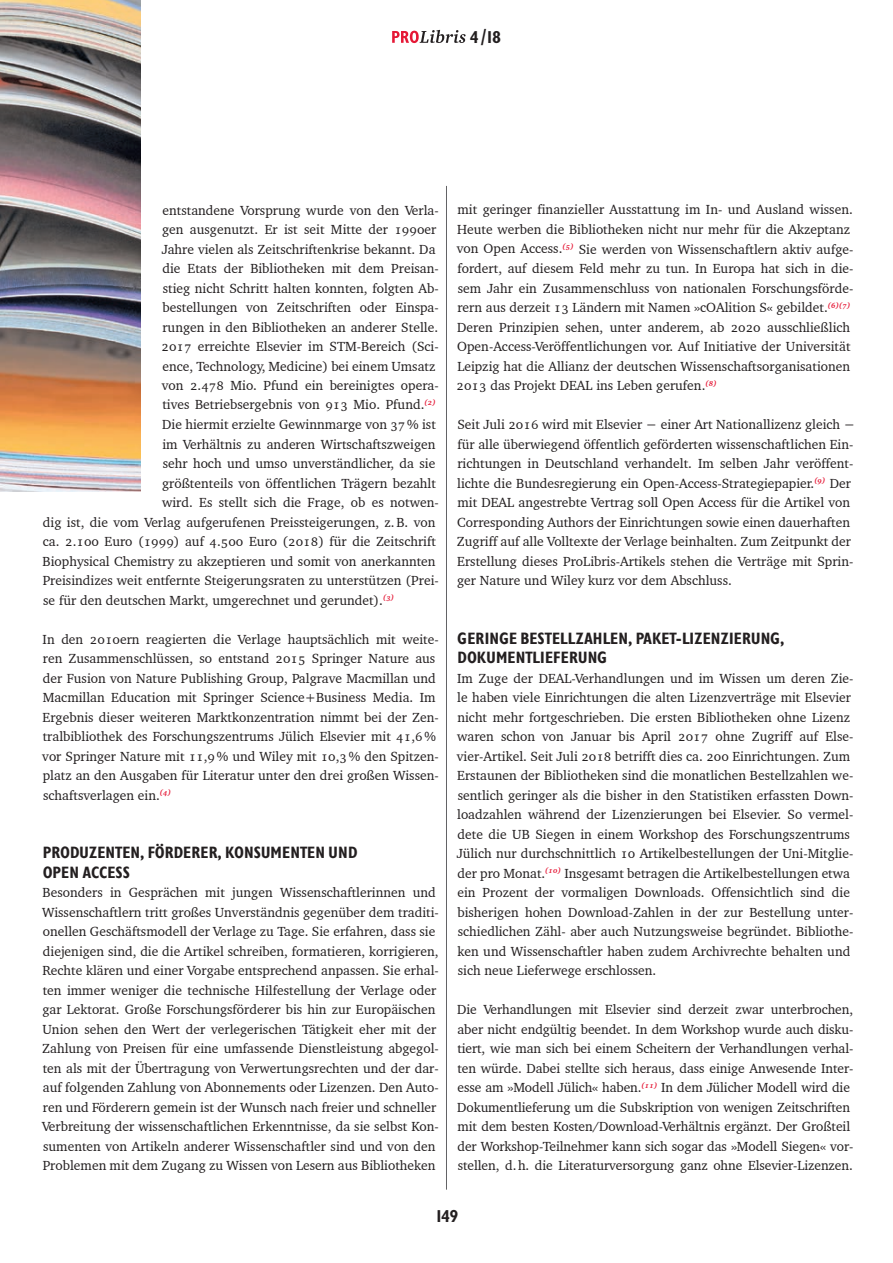
<style>
.page{position:relative;width:893px;height:1263px;background:#fff}
.page>*{position:absolute;margin:0;border:0;box-sizing:border-box;transform-origin:0 0}
.t1{font:700 condensed 16.8px "Gill Sans BQ";color:#231f20}
.t2{font:700 condensed 16.2px/19.5px "Gill Sans BQ";letter-spacing:.04em;color:#231f20}
.t3{font:13.5px/19.5px "Charter BT Pro";color:#231f20}
</style>
<div class="page">
<svg style="left:392px;top:30px;width:74px;height:13px"></svg>
<hr style="left:446px;top:186px;width:1px;height:1003px;background:#636366">
<img style="left:0;top:0;width:141px;height:492px">
<p class="t1" style="left:470px;top:28px;width:32px">4 /18</p>
<p class="t3" style="left:162px;top:200px;width:278px">entstandene Vorsprung wurde von den Verla-</p>
<p class="t3" style="left:162px;top:220px;width:276px">gen ausgenutzt. Er ist seit Mitte der 1990er</p>
<p class="t3" style="left:162px;top:239px;width:275px">Jahre vielen als Zeitschriftenkrise bekannt. Da</p>
<p class="t3" style="left:162px;top:259px;width:278px">die Etats der Bibliotheken mit dem Preisan-</p>
<p class="t3" style="left:163px;top:278px;width:278px">stieg nicht Schritt halten konnten, folgten Ab-</p>
<p class="t3" style="left:162px;top:298px;width:278px">bestellungen von Zeitschriften oder Einspa-</p>
<p class="t3" style="left:162px;top:317px;width:277px">rungen in den Bibliotheken an anderer Stelle.</p>
<p class="t3" style="left:161px;top:337px;width:279px">2017 erreichte Elsevier im STM-Bereich (Sci-</p>
<p class="t3" style="left:162px;top:356px;width:274px">ence, Technology, Medicine) bei einem Umsatz</p>
<p class="t3" style="left:162px;top:375px;width:278px">von 2.478 Mio. Pfund ein bereinigtes opera-</p>
<p class="t3" style="left:162px;top:395px;width:275px">tives Betriebsergebnis von 913 Mio. Pfund.<sup>(2)</sup></p>
<p class="t3" style="left:162px;top:415px;width:275px">Die hiermit erzielte Gewinnmarge von 37% ist</p>
<p class="t3" style="left:162px;top:434px;width:275px">im Verhältnis zu anderen Wirtschaftszweigen</p>
<p class="t3" style="left:163px;top:454px;width:274px">sehr hoch und umso unverständlicher, da sie</p>
<p class="t3" style="left:162px;top:473px;width:275px">größtenteils von öffentlichen Trägern bezahlt</p>
<p class="t3" style="left:162px;top:493px;width:278px">wird. Es stellt sich die Frage, ob es notwen-</p>
<p class="t3" style="left:43px;top:512px;width:394px">dig ist, die vom Verlag aufgerufenen Preissteigerungen, z.B. von</p>
<p class="t3" style="left:43px;top:532px;width:394px">ca. 2.100 Euro (1999) auf 4.500 Euro (2018) für die Zeitschrift</p>
<p class="t3" style="left:43px;top:551px;width:394px">Biophysical Chemistry zu akzeptieren und somit von anerkannten</p>
<p class="t3" style="left:43px;top:570px;width:398px">Preisindizes weit entfernte Steigerungsraten zu unterstützen (Prei-</p>
<p class="t3" style="left:43px;top:590px;width:353px">se für den deutschen Markt, umgerechnet und gerundet).<sup>(3)</sup></p>
<p class="t3" style="left:42px;top:629px;width:398px">In den 2010ern reagierten die Verlage hauptsächlich mit weite&shy;ren Zusammenschlüssen, so entstand 2015 Springer Nature aus der Fusion von Nature Publishing Group, Palgrave Macmillan und Macmillan Education mit Springer Science+Business Media. Im Ergebnis dieser weiteren Marktkonzentration nimmt bei der Zen&shy;tralbibliothek des Forschungszentrums Jülich Elsevier mit 41,6% vor Springer Nature mit 11,9% und Wiley mit 10,3% den Spitzen&shy;platz an den Ausgaben für Literatur unter den drei großen Wissen&shy;schaftsverlagen ein.<sup>(4)</sup></p>
<p class="t2" style="left:43px;top:843px;width:316px">PRODUZENTEN, FÖRDERER, KONSUMENTEN UND<br>OPEN ACCESS</p>
<p class="t3" style="left:42px;top:883px;width:398px">Besonders in Gesprächen mit jungen Wissenschaftlerinnen und Wissenschaftlern tritt großes Unverständnis gegenüber dem traditi&shy;onellen Geschäftsmodell der Verlage zu Tage. Sie erfahren, dass sie diejenigen sind, die die Artikel schreiben, formatieren, korrigieren, Rechte klären und einer Vorgabe entsprechend anpassen. Sie erhal&shy;ten immer weniger die technische Hilfestellung der Verlage oder gar Lektorat. Große Forschungsförderer bis hin zur Europäischen Union sehen den Wert der verlegerischen Tätigkeit eher mit der Zahlung von Preisen für eine umfassende Dienstleistung abgegol&shy;ten als mit der Übertragung von Verwertungsrechten und der dar&shy;auf folgenden Zahlung von Abonnements oder Lizenzen. Den Auto&shy;ren und Förderern gemein ist der Wunsch nach freier und schneller Verbreitung der wissenschaftlichen Erkenntnisse, da sie selbst Kon&shy;sumenten von Artikeln anderer Wissenschaftler sind und von den Problemen mit dem Zugang zu Wissen von Lesern aus Bibliotheken</p>
<p class="t3" style="left:456px;top:200px;width:398px">mit geringer finanzieller Ausstattung im In- und Ausland wissen.<br>Heute werben die Bibliotheken nicht nur mehr für die Akzeptanz von Open Access.<sup>(5)</sup> Sie werden von Wissenschaftlern aktiv aufge&shy;fordert, auf diesem Feld mehr zu tun. In Europa hat sich in die&shy;sem Jahr ein Zusammenschluss von nationalen Forschungsförde&shy;rern aus derzeit 13 Ländern mit Namen »cOAlition S« gebildet.<sup>(6)(7)<br></sup>Deren Prinzipien sehen, unter anderem, ab 2020 ausschließlich Open-Access-Veröffentlichungen vor. Auf Initiative der Universität Leipzig hat die Allianz der deutschen Wissenschaftsorganisationen 2013 das Projekt DEAL ins Leben gerufen.<sup>(8)</sup></p>
<p class="t3" style="left:457px;top:415px;width:400px">Seit Juli 2016 wird mit Elsevier − einer Art Nationallizenz gleich − für alle überwiegend öffentlich geförderten wissenschaftlichen Ein&shy;richtungen in Deutschland verhandelt. Im selben Jahr veröffent&shy;lichte die Bundesregierung ein Open-Access-Strategiepapier.<sup>(9)</sup> Der mit DEAL angestrebte Vertrag soll Open Access für die Artikel von Corresponding Authors der Einrichtungen sowie einen dauerhaften Zugriff auf alle Volltexte der Verlage beinhalten. Zum Zeitpunkt der Erstellung dieses ProLibris-Artikels stehen die Verträge mit Sprin&shy;ger Nature und Wiley kurz vor dem Abschluss.</p>
<p class="t2" style="left:458px;top:628px;width:328px">GERINGE BESTELLZAHLEN, PAKET-LIZENZIERUNG,<br>DOKUMENTLIEFERUNG</p>
<p class="t3" style="left:457px;top:668px;width:398px">Im Zuge der DEAL-Verhandlungen und im Wissen um deren Zie&shy;le haben viele Einrichtungen die alten Lizenzverträge mit Elsevier nicht mehr fortgeschrieben. Die ersten Bibliotheken ohne Lizenz waren schon von Januar bis April 2017 ohne Zugriff auf Else&shy;vier-Artikel. Seit Juli 2018 betrifft dies ca. 200 Einrichtungen. Zum Erstaunen der Bibliotheken sind die monatlichen Bestellzahlen we&shy;sentlich geringer als die bisher in den Statistiken erfassten Down&shy;loadzahlen während der Lizenzierungen bei Elsevier. So vermel&shy;dete die UB Siegen in einem Workshop des Forschungszentrums Jülich nur durchschnittlich 10 Artikelbestellungen der Uni-Mitglie&shy;der pro Monat.<sup>(10)</sup> Insgesamt betragen die Artikelbestellungen etwa ein Prozent der vormaligen Downloads. Offensichtlich sind die bisherigen hohen Download-Zahlen in der zur Bestellung unter&shy;schiedlichen Zähl- aber auch Nutzungsweise begründet. Bibliothe&shy;ken und Wissenschaftler haben zudem Archivrechte behalten und sich neue Lieferwege erschlossen.</p>
<p class="t3" style="left:457px;top:1000px;width:398px">Die Verhandlungen mit Elsevier sind derzeit zwar unterbrochen, aber nicht endgültig beendet. In dem Workshop wurde auch disku&shy;tiert, wie man sich bei einem Scheitern der Verhandlungen verhal&shy;ten würde. Dabei stellte sich heraus, dass einige Anwesende Inter&shy;esse am »Modell Jülich« haben.<sup>(11)</sup> In dem Jülicher Modell wird die Dokumentlieferung um die Subskription von wenigen Zeitschriften mit dem besten Kosten/Download-Verhältnis ergänzt. Der Großteil der Workshop-Teilnehmer kann sich sogar das »Modell Siegen« vor&shy;stellen, d.h. die Literaturversorgung ganz ohne Elsevier-Lizenzen.</p>
<p class="t1" style="left:435px;top:1206px;width:25px">149</p>
</div>
